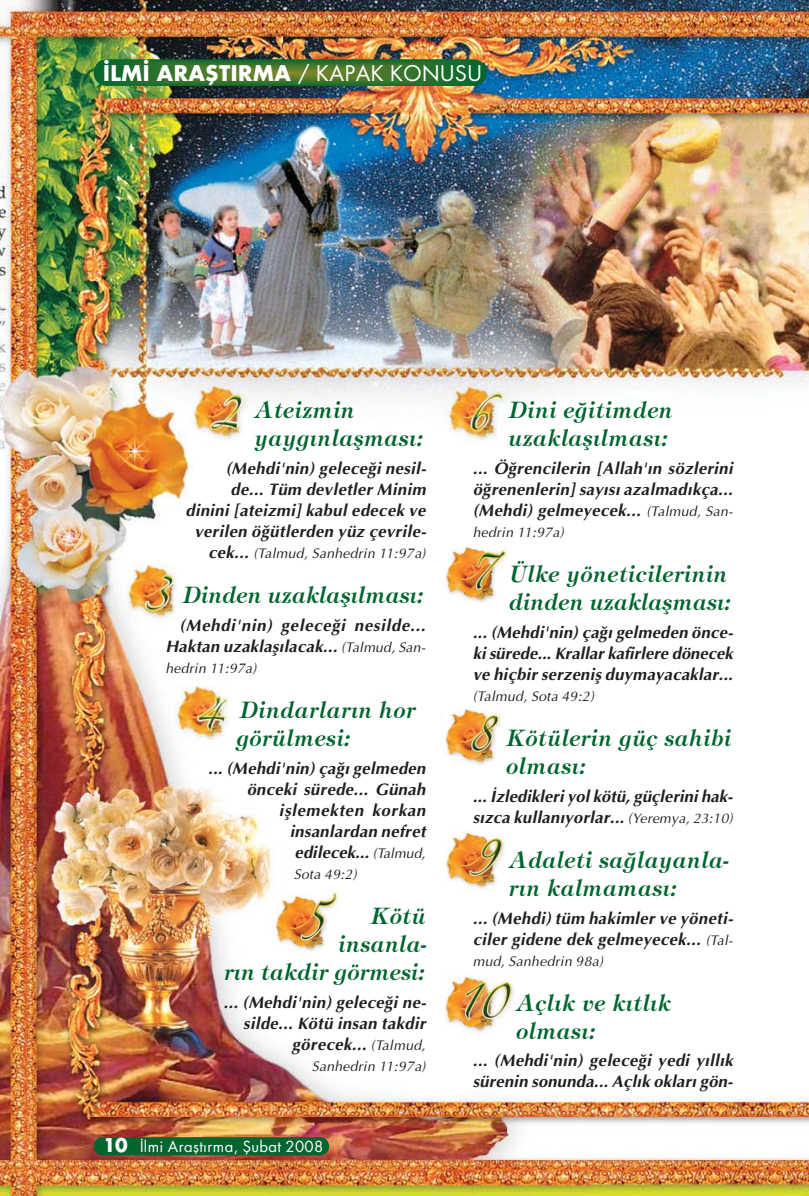
<style>
.page{position:relative;width:809px;height:1196px;background:#fff}
.page>*{position:absolute;margin:0;border:0;box-sizing:border-box;transform-origin:0 0}
.t1{font:22.75px/28px "Tiffany Bold Italic Turk";letter-spacing:.025em;color:#00652e}
.t2{font:21px "Futura T Bold";letter-spacing:.03em;color:#fff}
.t3{font:16.62px/21px "Optima Turk BI";letter-spacing:.02em;color:#231f20;text-align:right}
.t4{font:16.62px/21px "Optima Turk BI";letter-spacing:.045em;color:#231f20;text-align:right}
.t5{font:14.88px "Futura T Regular";letter-spacing:.025em;color:#fff}
.t6{font:14px "Optima Turk I";letter-spacing:.02em;color:#231f20}
.s1{font-family:"Futura T Regular"}
.s2{font-family:"Optima Turk BI";font-size:16.62px}
.s3{font-family:"Optima Turk I";font-size:14px}
.s4{font-family:"Futura T Bold";font-size:18.38px}
</style>
<div class="page">
<img style="left:0;top:0;width:808px;height:1195px">
<svg style="left:94px;top:60px;width:392px;height:26px;background:#33722c"></svg>
<div style="left:94px;top:1136px;width:235px;height:19px;background:#00652e;border-radius:9px"></div>
<svg style="left:268px;top:888px;width:77px;height:66px"></svg>
<img style="left:268px;top:889px;width:75px;height:65px">
<img style="left:444px;top:544px;width:63px;height:58px">
<img style="left:441px;top:707px;width:63px;height:58px">
<img style="left:444px;top:830px;width:63px;height:60px">
<img style="left:444px;top:974px;width:70px;height:60px">
<p class="t2" style="left:103px;top:64px;width:380px">‹LM‹ ARAfiTIRMA <span class="s1">/ KAPAK KONUSU</span></p>
<h1 class="t1" style="left:254px;top:398px;width:171px">Ateizmin yayg›nlaflmas›:</h1>
<p class="t3" style="left:185px;top:459px;width:242px">(Mehdi'nin) gelece¤i nesil-<br>de... Tüm devletler Minim dinini [ateizmi] kabul edecek ve verilen ö¤ütlerden yüz çevrile-</p>
<p class="t6" style="left:208px;top:546px;width:219px"><span class="s2">cek...</span> (Talmud, Sanhedrin 11:97a)</p>
<h1 class="t1" style="left:182px;top:583px;width:243px">Dinden uzaklafl›lmas›:</h1>
<p class="t4" style="left:165px;top:616px;width:262px">(Mehdi'nin) gelece¤i nesilde...<br>Haktan uzaklafl›lacak... <span class="s3">(Talmud, San-</span></p>
<p class="t6" style="left:165px;top:661px;width:93px">hedrin 11:97a)</p>
<h1 class="t1" style="left:236px;top:698px;width:181px">Dindarlar›n hor görülmesi:</h1>
<p class="t3" style="left:208px;top:759px;width:219px">... (Mehdi'nin) ça¤› gelmeden önceki sürede... Günah ifllemekten korkan insanlardan nefret<br>edilecek... <span class="s3">(Talmud,</span></p>
<p class="t6" style="left:294px;top:867px;width:64px">Sota 49:2)</p>
<h1 class="t1" style="left:224px;top:903px;width:204px;text-align:right">Kötü<br>insanla-<br>r›n takdir görmesi:</h1>
<p class="t3" style="left:223px;top:992px;width:204px">... (Mehdi'nin) gelece¤i ne&shy;silde... Kötü insan takdir görecek... <span class="s3">(Talmud,</span></p>
<p class="t6" style="left:312px;top:1058px;width:115px">Sanhedrin 11:97a)</p>
<p class="t5" style="left:103px;top:1138px;width:221px"><span class="s4">10</span> ‹lmi Araflt›rma, fiubat 2008</p>
<h1 class="t1" style="left:508px;top:398px;width:166px">Dini e¤itimden uzaklafl›lmas›:</h1>
<p class="t3" style="left:472px;top:459px;width:262px;text-align:justify">... Ö¤rencilerin [Allah'›n sözlerini ö¤renenlerin] say›s› azalmad›kça... (Mehdi) gelmeyecek... <span class="s3">(Talmud, San-</span></p>
<p class="t6" style="left:472px;top:525px;width:93px">hedrin 11:97a)</p>
<h1 class="t1" style="left:509px;top:562px;width:224px">Ülke yöneticilerinin dinden uzaklaflmas›:</h1>
<p class="t3" style="left:472px;top:623px;width:262px;text-align:justify">... (Mehdi'nin) ça¤› gelmeden önce&shy;ki sürede... Krallar kafirlere dönecek ve hiçbir serzenifl duymayacaklar...</p>
<p class="t6" style="left:472px;top:689px;width:123px">(Talmud, Sota 49:2)</p>
<h1 class="t1" style="left:506px;top:726px;width:226px">Kötülerin güç sahibi olmas›:</h1>
<p class="t3" style="left:472px;top:787px;width:262px;text-align:left">... ‹zledikleri yol kötü, güçlerini hak&shy;s›zca kullan›yorlar... <span class="s3">(Yeremya, 23:10)</span></p>
<h1 class="t1" style="left:509px;top:847px;width:221px">Adaleti sa¤layanla&shy;r›n kalmamas›:</h1>
<p class="t3" style="left:472px;top:908px;width:262px;text-align:left">... (Mehdi) tüm hakimler ve yöneti&shy;ciler gidene dek gelmeyecek... <span class="s3">(Tal-</span></p>
<p class="t6" style="left:472px;top:953px;width:132px">mud, Sanhedrin 98a)</p>
<h1 class="t1" style="left:516px;top:990px;width:156px">Açl›k ve k›tl›k olmas›:</h1>
<p class="t3" style="left:472px;top:1051px;width:261px;text-align:left">... (Mehdi'nin) gelece¤i yedi y›ll›k sürenin sonunda... Açl›k oklar› gön-</p>
</div>
